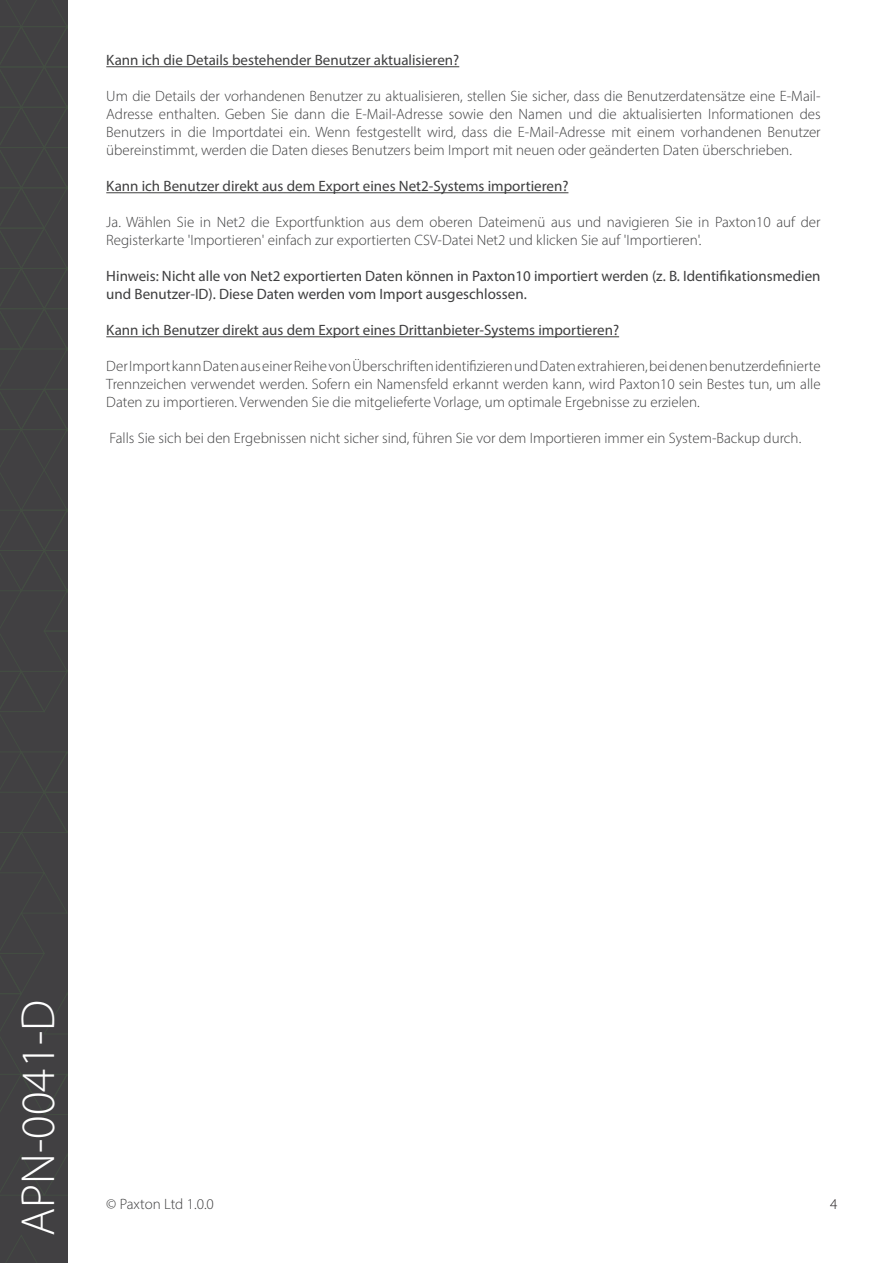
<style>
.page{position:relative;width:893px;height:1263px;background:#fff}
.page>*{position:absolute;margin:0;border:0;box-sizing:border-box;transform-origin:0 0}
.t1{font:300 48px "Myriad Pro";color:#fff}
.t2{font:300 15px/18px "Myriad Pro";color:#3e3e3f;text-align:justify}
.t3{font:15px/18px "Myriad Pro";color:#3e3e3f}
.t4{font:300 15px "Myriad Pro";color:#231f20}
</style>
<div class="page">
<div style="left:0;top:0;width:67px;height:1263px;background:#414042"></div>
<svg style="left:6px;top:1235px;width:31px;height:28px"></svg>
<svg style="left:0;top:0;width:67px;height:1196px"></svg>
<hr style="left:106px;top:66px;width:353px;height:1px;background:#3e3e3f">
<hr style="left:106px;top:192px;width:462px;height:1px;background:#3e3e3f">
<hr style="left:106px;top:336px;width:513px;height:1px;background:#3e3e3f">
<p class="t3" style="left:106px;top:51px;width:354px">Kann ich die Details bestehender Benutzer aktualisieren?</p>
<p class="t2" style="left:106px;top:87px;width:716px">Um die Details der vorhandenen Benutzer zu aktualisieren, stellen Sie sicher, dass die Benutzerdatensätze eine E-Mail-Adresse enthalten. Geben Sie dann die E-Mail-Adresse sowie den Namen und die aktualisierten Informationen des Benutzers in die Importdatei ein. Wenn festgestellt wird, dass die E-Mail-Adresse mit einem vorhandenen Benutzer übereinstimmt, werden die Daten dieses Benutzers beim Import mit neuen oder geänderten Daten überschrieben.</p>
<p class="t3" style="left:106px;top:177px;width:464px">Kann ich Benutzer direkt aus dem Export eines Net2-Systems importieren?</p>
<p class="t2" style="left:106px;top:213px;width:716px">Ja. Wählen Sie in Net2 die Exportfunktion aus dem oberen Dateimenü aus und navigieren Sie in Paxton10 auf der<br>Registerkarte 'Importieren' einfach zur exportierten CSV-Datei Net2 und klicken Sie auf 'Importieren'.</p>
<p class="t3" style="left:106px;top:267px;width:716px">Hinweis: Nicht alle von Net2 exportierten Daten können in Paxton10 importiert werden (z. B. Identifikationsmedien und Benutzer-ID). Diese Daten werden vom Import ausgeschlossen.</p>
<p class="t3" style="left:106px;top:321px;width:514px">Kann ich Benutzer direkt aus dem Export eines Drittanbieter-Systems importieren?</p>
<p class="t2" style="left:106px;top:357px;width:716px">Der Import kann Daten aus einer Reihe von Überschriften identifizieren und Daten extrahieren, bei denen benutzerdefinierte Trennzeichen verwendet werden. Sofern ein Namensfeld erkannt werden kann, wird Paxton10 sein Bestes tun, um alle Daten zu importieren. Verwenden Sie die mitgelieferte Vorlage, um optimale Ergebnisse zu erzielen.</p>
<p class="t2" style="left:110px;top:429px;width:693px">Falls Sie sich bei den Ergebnissen nicht sicher sind, führen Sie vor dem Importieren immer ein System-Backup durch.</p>
<h1 class="t1" style="left:9px;top:1236px;width:238px;rotate:-90deg">APN-0041-D</h1>
<p class="t2" style="left:106px;top:1195px;width:109px">© Paxton Ltd 1.0.0</p>
<p class="t4" style="left:830px;top:1195px;width:9px">4</p>
</div>
